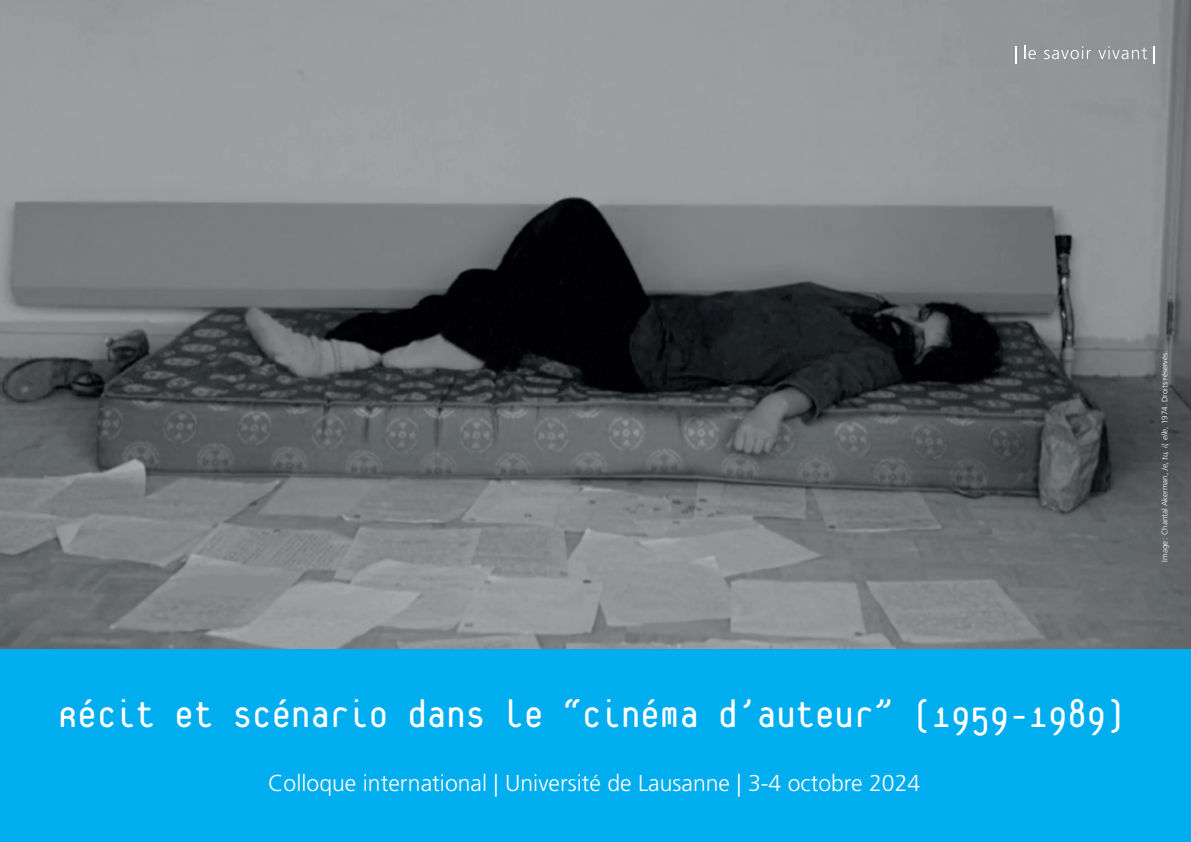
<style>
.page{position:relative;width:1191px;height:842px;background:#fff}
.page>*{position:absolute;margin:0;border:0;box-sizing:border-box;transform-origin:0 0}
.t1{font:42px "Platelet OT";color:#fff}
.t2{font:300 23px "Frutiger LT Std";color:#fff}
.t3{font:300 8px "Frutiger LT Std";color:#fff}
.s1{font-style:italic}
</style>
<div class="page">
<div style="left:0;top:1px;width:1190px;height:840px;background:#00aeef"></div>
<img style="left:0;top:0;width:1191px;height:648px">
<svg style="left:1015px;top:46px;width:1px;height:17px"></svg>
<svg style="left:1024px;top:46px;width:11px;height:13px"></svg>
<svg style="left:1044px;top:46px;width:47px;height:13px"></svg>
<svg style="left:1098px;top:46px;width:48px;height:13px"></svg>
<svg style="left:1153px;top:46px;width:2px;height:17px"></svg>
<p class="t3" style="left:1160px;top:562px;width:212px;rotate:-90deg">Image: Chantal Akerman, <span class="s1">Je, tu, il, elle</span>, 1974. Droits réservés.</p>
<h1 class="t1" style="left:58px;top:696px;width:1069px">Récit et scénario dans le “cinéma d’auteur” (1959-1989)</h1>
<p class="t2" style="left:268px;top:770px;width:653px">Colloque international | Université de Lausanne | 3-4 octobre 2024</p>
</div>
